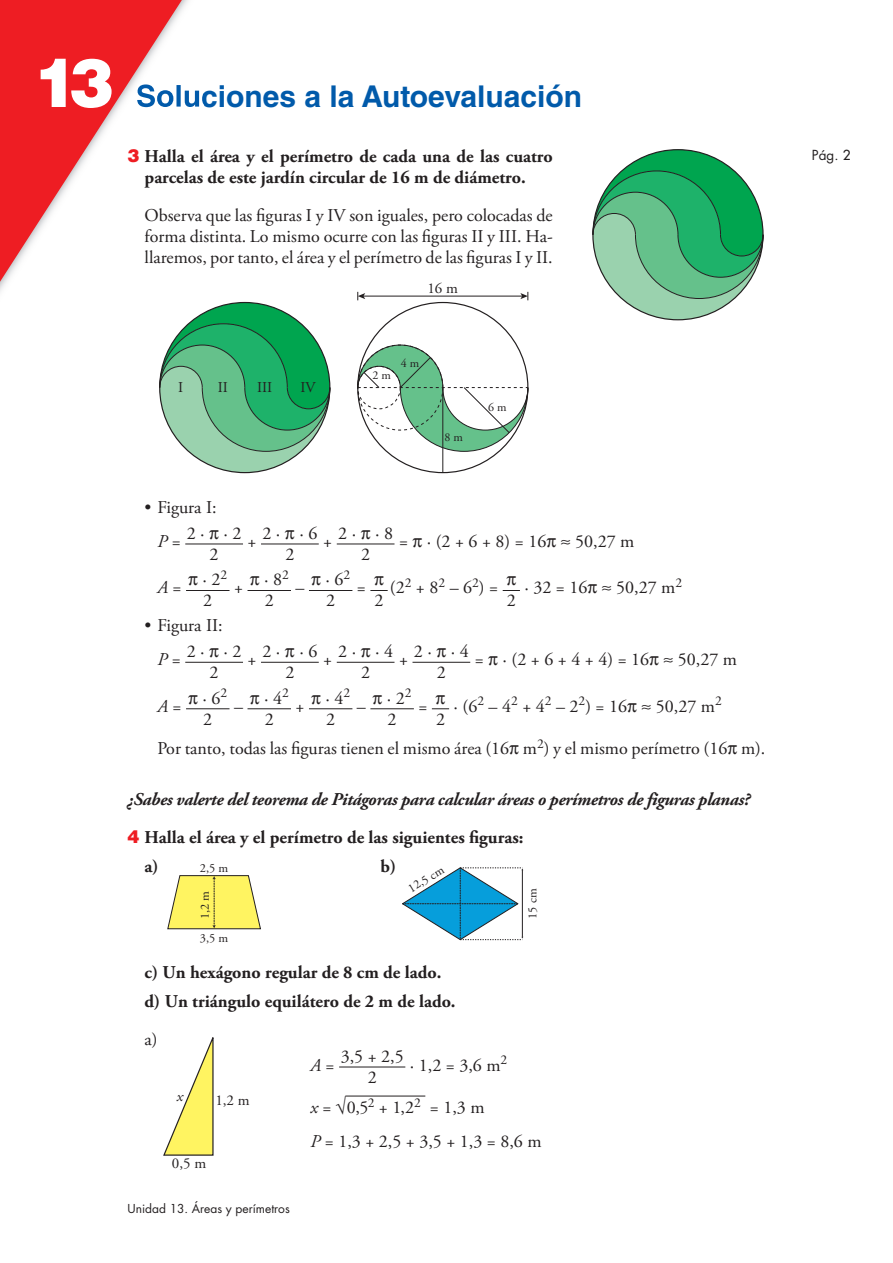
<style>
.page{position:relative;width:893px;height:1263px;background:#fff}
.page>*{position:absolute;margin:0;border:0;box-sizing:border-box;transform-origin:0 0}
.t1{font:900 67.5px "Helvetica LT Std";color:#fff}
.t2{font:700 30px "Helvetica LT Std";color:#015aaa}
.t3{font:18px/21px "Adobe Garamond Pro";color:#231f20}
.t4{font:700 18px/21px "Adobe Garamond Pro";color:#231f20;text-align:center}
.t5{font:italic 700 18px/38px "Adobe Garamond Pro";letter-spacing:-.02em;color:#231f20}
.t6{font:italic 18px "Adobe Garamond Pro";color:#231f20}
.t7{font:15px "Adobe Garamond Pro";color:#231f20}
.t8{font:italic 15px "Adobe Garamond Pro";color:#231f20}
.t9{font:13.5px "Futura Std";color:#231f20}
.t10{font:12.3px "Adobe Garamond Pro";color:#231f20}
.t11{font:12px "Futura Std";color:#231f20}
.t12{font:12px "Adobe Garamond Pro";color:#231f20}
.s1{font-family:"Helvetica LT Std";font-weight:900;color:#ee1d23}
.s2{font-style:italic}
.s3{font-family:"Anaya Math 1"}
.s4{font-family:"Helvetica LT Std";font-weight:900;font-style:normal;color:#ee1d23}
.s5{font-style:normal}
.s6{font-family:"Anaya Math 1";font-size:19.5px}
.s7{font-weight:500}
</style>
<div class="page">
<img style="left:196px;top:90px;width:7px;height:17px">
<svg style="left:0;top:0;width:196px;height:292px"></svg>
<svg style="left:592px;top:150px;width:171px;height:170px"></svg>
<svg style="left:159px;top:302px;width:172px;height:171px"></svg>
<hr style="left:363px;top:296px;width:160px;height:1px;background:#231f20">
<hr style="left:442px;top:388px;width:1px;height:85px;background:#231f20">
<svg style="left:357px;top:344px;width:172px;height:108px"></svg>
<svg style="left:357px;top:292px;width:8px;height:8px"></svg>
<svg style="left:520px;top:292px;width:8px;height:8px"></svg>
<hr style="left:185px;top:543px;width:58px;height:1px;background:#231f20">
<hr style="left:261px;top:543px;width:58px;height:1px;background:#231f20">
<hr style="left:337px;top:543px;width:57px;height:1px;background:#231f20">
<hr style="left:186px;top:590px;width:43px;height:1px;background:#231f20">
<hr style="left:248px;top:590px;width:43px;height:1px;background:#231f20">
<hr style="left:309px;top:590px;width:43px;height:1px;background:#231f20">
<svg style="left:370px;top:590px;width:18px;height:1px"></svg>
<svg style="left:503px;top:590px;width:17px;height:1px"></svg>
<hr style="left:185px;top:662px;width:58px;height:1px;background:#231f20">
<hr style="left:261px;top:662px;width:58px;height:1px;background:#231f20">
<hr style="left:337px;top:662px;width:57px;height:1px;background:#231f20">
<hr style="left:412px;top:662px;width:58px;height:1px;background:#231f20">
<hr style="left:186px;top:708px;width:43px;height:1px;background:#231f20">
<hr style="left:248px;top:708px;width:43px;height:1px;background:#231f20">
<hr style="left:309px;top:708px;width:43px;height:1px;background:#231f20">
<hr style="left:370px;top:708px;width:44px;height:1px;background:#231f20">
<svg style="left:432px;top:708px;width:17px;height:1px"></svg>
<svg style="left:402px;top:867px;width:121px;height:74px"></svg>
<svg style="left:167px;top:875px;width:94px;height:55px;background:#f1e874"></svg>
<hr style="left:339px;top:1066px;width:66px;height:1px;background:#231f20">
<hr style="left:345px;top:1096px;width:80px;height:1px;background:#231f20">
<svg style="left:163px;top:1037px;width:51px;height:119px"></svg>
<h1 class="t1" style="left:34px;top:39px;width:81px">13</h1>
<h2 class="t2" style="left:136px;top:78px;width:448px">Soluciones a la Autoevaluación</h2>
<p class="t4" style="left:128px;top:146px;width:427px"><span class="s1">3</span> Halla el área y el perímetro de cada una de las cuatro parcelas de este jardín circular de 16 m de diámetro.</p>
<p class="t3" style="left:145px;top:205px;width:410px;text-align:justify">Observa que las figuras I y IV son iguales, pero colocadas de forma distinta. Lo mismo ocurre con las figuras II y III. Ha&shy;llaremos, por tanto, el área y el perímetro de las figuras I y II.</p>
<p class="t7" style="left:427px;top:279px;width:32px">16 m</p>
<p class="t7" style="left:178px;top:378px;width:7px">I</p>
<p class="t7" style="left:218px;top:378px;width:12px">II</p>
<p class="t7" style="left:257px;top:378px;width:17px">III</p>
<p class="t7" style="left:300px;top:378px;width:17px">IV</p>
<p class="t12" style="left:372px;top:368px;width:20px">2 m</p>
<p class="t12" style="left:401px;top:356px;width:20px">4 m</p>
<p class="t12" style="left:444px;top:430px;width:20px">8 m</p>
<p class="t12" style="left:488px;top:400px;width:20px">6 m</p>
<p class="t3" style="left:157px;top:495px;width:237px;line-height:26px;text-indent:-13px">• Figura I:<br><span class="s2">P</span> = 2 · <span class="s3">π</span> · 2 + 2 · <span class="s3">π</span> · 6 + 2 · <span class="s3">π</span> · 8</p>
<p class="t3" style="left:210px;top:544px;width:10px">2</p>
<p class="t3" style="left:285px;top:544px;width:10px">2</p>
<p class="t3" style="left:361px;top:544px;width:10px">2</p>
<p class="t3" style="left:399px;top:531px;width:237px">= <span class="s3">π</span> · (2 + 6 + 8) = 16<span class="s3">π ≈</span> 50,27 m</p>
<p class="t3" style="left:203px;top:570px;width:148px;text-indent:-46px"><span class="s2">A</span> = <span class="s3">π</span> · 2<sup>2</sup> + <span class="s3">π</span> · 8<sup>2</sup> – <span class="s3">π</span> · 6<sup>2<br></sup>2</p>
<p class="t3" style="left:265px;top:591px;width:10px">2</p>
<p class="t3" style="left:326px;top:591px;width:10px">2</p>
<p class="t3" style="left:375px;top:582px;width:143px;line-height:13.2px;text-indent:-18px">= <sup>π</sup> (2<sup>2</sup> + 8<sup>2</sup> – 6<sup>2</sup>) = <sup>π<br></sup>2</p>
<p class="t3" style="left:507px;top:591px;width:10px">2</p>
<p class="t3" style="left:524px;top:578px;width:159px">· 32 = 16<span class="s3">π ≈</span> 50,27 m<sup>2</sup></p>
<p class="t3" style="left:157px;top:613px;width:313px;line-height:26px;text-indent:-13px">• Figura II:<br><span class="s2">P</span> = 2 · <span class="s3">π</span> · 2 + 2 · <span class="s3">π</span> · 6 + 2 · <span class="s3">π</span> · 4 + 2 · <span class="s3">π</span> · 4</p>
<p class="t3" style="left:210px;top:663px;width:10px">2</p>
<p class="t3" style="left:285px;top:663px;width:10px">2</p>
<p class="t3" style="left:361px;top:663px;width:10px">2</p>
<p class="t3" style="left:437px;top:663px;width:10px">2</p>
<p class="t3" style="left:475px;top:649px;width:264px">= <span class="s3">π</span> · (2 + 6 + 4 + 4) = 16<span class="s3">π ≈</span> 50,27 m</p>
<p class="t3" style="left:203px;top:688px;width:210px;text-indent:-46px"><span class="s2">A</span> = <span class="s3">π</span> · 6<sup>2</sup> – <span class="s3">π</span> · 4<sup>2</sup> + <span class="s3">π</span> · 4<sup>2</sup> – <span class="s3">π</span> · 2<sup>2<br></sup>2</p>
<p class="t3" style="left:418px;top:700px;width:29px;line-height:13.2px;text-align:right">= <sup>π<br></sup>2</p>
<p class="t3" style="left:454px;top:696px;width:270px">· (6<sup>2</sup> – 4<sup>2</sup> + 4<sup>2</sup> – 2<sup>2</sup>) = 16<span class="s3">π ≈</span> 50,27 m<sup>2</sup></p>
<p class="t3" style="left:157px;top:738px;width:610px">Por tanto, todas las figuras tienen el mismo área (16<span class="s3">π</span> m<sup>2</sup>) y el mismo perímetro (16<span class="s3">π</span> m).</p>
<p class="t5" style="left:128px;top:780px;width:624px">¿Sabes valerte del teorema de Pitágoras para calcular áreas o perímetros de figuras planas?<br><span class="s4">4</span> <span class="s5">Halla el área y el perímetro de las siguientes guras:</span></p>
<p class="t4" style="left:145px;top:856px;width:16px">a)</p>
<p class="t4" style="left:381px;top:856px;width:17px">b)</p>
<p class="t3" style="left:265px;top:709px;width:10px">2</p>
<p class="t3" style="left:326px;top:709px;width:10px">2</p>
<p class="t3" style="left:388px;top:709px;width:10px">2</p>
<p class="t10" style="left:200px;top:861px;width:30px">2,5 m</p>
<p class="t10" style="left:405px;top:883px;width:41px;rotate:-31deg">12,5 cm</p>
<p class="t10" style="left:198px;top:919px;width:30px;rotate:-90deg">1,2 m</p>
<p class="t10" style="left:525px;top:919px;width:32px;rotate:-90deg">15 cm</p>
<p class="t10" style="left:200px;top:930px;width:30px">3,5 m</p>
<p class="t4" style="left:145px;top:958px;width:313px;line-height:29.5px;text-align:left">c) Un hexágono regular de 8 cm de lado. d) Un triángulo equilátero de 2 m de lado.</p>
<p class="t3" style="left:145px;top:1030px;width:15px">a)</p>
<p class="t6" style="left:310px;top:1054px;width:26px">A <span class="s5">=</span></p>
<p class="t3" style="left:341px;top:1046px;width:64px;text-align:center">3,5 + 2,5<br>2</p>
<p class="t3" style="left:410px;top:1055px;width:99px">· 1,2 = 3,6 m<sup>2</sup></p>
<p class="t3" style="left:310px;top:1091px;width:233px;line-height:33.8px"><span class="s2">x</span> = <span class="s6">√</span>0,5<sup>2</sup> + 1,2<sup>2</sup> = 1,3 m<br><span class="s2">P</span> = 1,3 + 2,5 + 3,5 + 1,3 = 8,6 m</p>
<p class="t7" style="left:172px;top:1154px;width:36px">0,5 m</p>
<p class="t8" style="left:177px;top:1087px;width:8px">x</p>
<p class="t7" style="left:215px;top:1091px;width:36px">1,2 m</p>
<p class="t11" style="left:128px;top:1201px;width:164px">Unidad 13. Áreas y perímetros</p>
<p class="t9" style="left:812px;top:146px;width:40px">Pág. <span class="s7">2</span></p>
</div>
